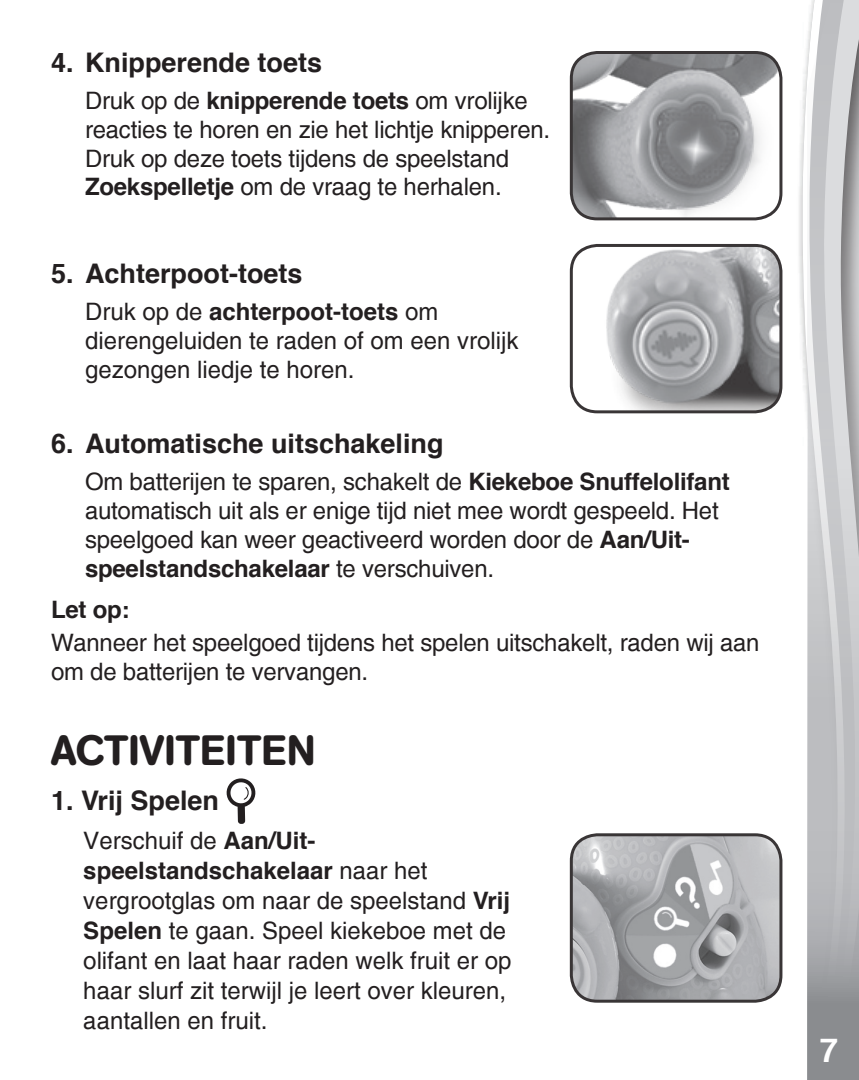
<style>
.page{position:relative;width:859px;height:1080px;background:#fff}
.page>*{position:absolute;margin:0;border:0;box-sizing:border-box;transform-origin:0 0}
.t1{font:500 42px "AG Book Rounded";color:#231f20}
.t2{font:700 33px "Helvetica";color:#fff}
.t3{font:700 27px "Helvetica";color:#231f20}
.t4{font:24px/28.8px "Helvetica";letter-spacing:-.01em;color:#231f20}
.t5{font:700 24px "Helvetica";color:#231f20}
.s1{font-weight:700}
.s2{font-style:inherit}
</style>
<div class="page">
<div style="left:795px;top:0;width:64px;height:1080px;background:#231f20;opacity:.75"></div>
<svg style="left:802px;top:0;width:5px;height:1080px"></svg>
<svg style="left:807px;top:0;width:52px;height:1080px;background:#bfc0c2"></svg>
<div style="left:788px;top:1036px;width:18px;height:44px;background:#fff"></div>
<svg style="left:226px;top:778px;width:30px;height:46px"></svg>
<img style="left:571px;top:835px;width:210px;height:166px">
<div style="left:570px;top:833px;width:212px;height:170px;border:3px solid #231f20;border-radius:26px"></div>
<img style="left:571px;top:52px;width:210px;height:167px">
<div style="left:570px;top:51px;width:212px;height:169px;border:3px solid #231f20;border-radius:26px"></div>
<img style="left:571px;top:245px;width:210px;height:167px">
<div style="left:570px;top:244px;width:212px;height:169px;border:3px solid #231f20;border-radius:26px"></div>
<p class="t3" style="left:51px;top:44px;width:273px">4. Knipperende toets</p>
<p class="t4" style="left:85px;top:86px;width:467px">Druk op de <span class="s1">knipperende toets</span> om vrolijke reacties te horen en zie het lichtje knipperen.<br>Druk op deze toets tijdens de speelstand <span class="s1">Zoekspelletje</span> om de vraag te herhalen.</p>
<p class="t3" style="left:51px;top:255px;width:253px">5. Achterpoot-toets</p>
<p class="t4" style="left:85px;top:298px;width:435px">Druk op de <span class="s1">achterpoot-toets</span> om dierengeluiden te raden of om een vrolijk gezongen liedje te horen.</p>
<p class="t3" style="left:51px;top:425px;width:394px">6. Automatische uitschakeling</p>
<p class="t4" style="left:85px;top:468px;width:646px">Om batterijen te sparen, schakelt de <span class="s1">Kiekeboe Snuffelolifant </span>automatisch uit als er enige tijd niet mee wordt gespeeld. Het speelgoed kan weer geactiveerd worden door de <span class="s1">Aan/Uit&shy;speelstandschakelaar</span> te verschuiven.</p>
<p class="t5" style="left:51px;top:593px;width:80px">Let op:</p>
<p class="t4" style="left:51px;top:629px;width:710px">Wanneer het speelgoed tijdens het spelen uitschakelt, raden wij aan om de batterijen te vervangen.</p>
<h1 class="t1" style="left:51px;top:725px;width:266px">ACTIVITEITEN</h1>
<p class="t3" style="left:51px;top:782px;width:170px">1. Vrij Spelen</p>
<p class="t4" style="left:83px;top:825px;width:430px;line-height:30px">Verschuif de <span class="s1">Aan/Uit&shy;speelstandschakelaar</span> naar het vergrootglas om naar de speelstand <span class="s1">Vrij Spelen</span> te gaan. Speel kiekeboe met de olifant en laat haar raden welk fruit er op haar slurf zit terwijl je leert over kleuren, aantallen en fruit.</p>
<h2 class="t2" style="left:820px;top:1023px;width:34px">7 <sup>7</sup><span class="s2">7</span></h2>
</div>
